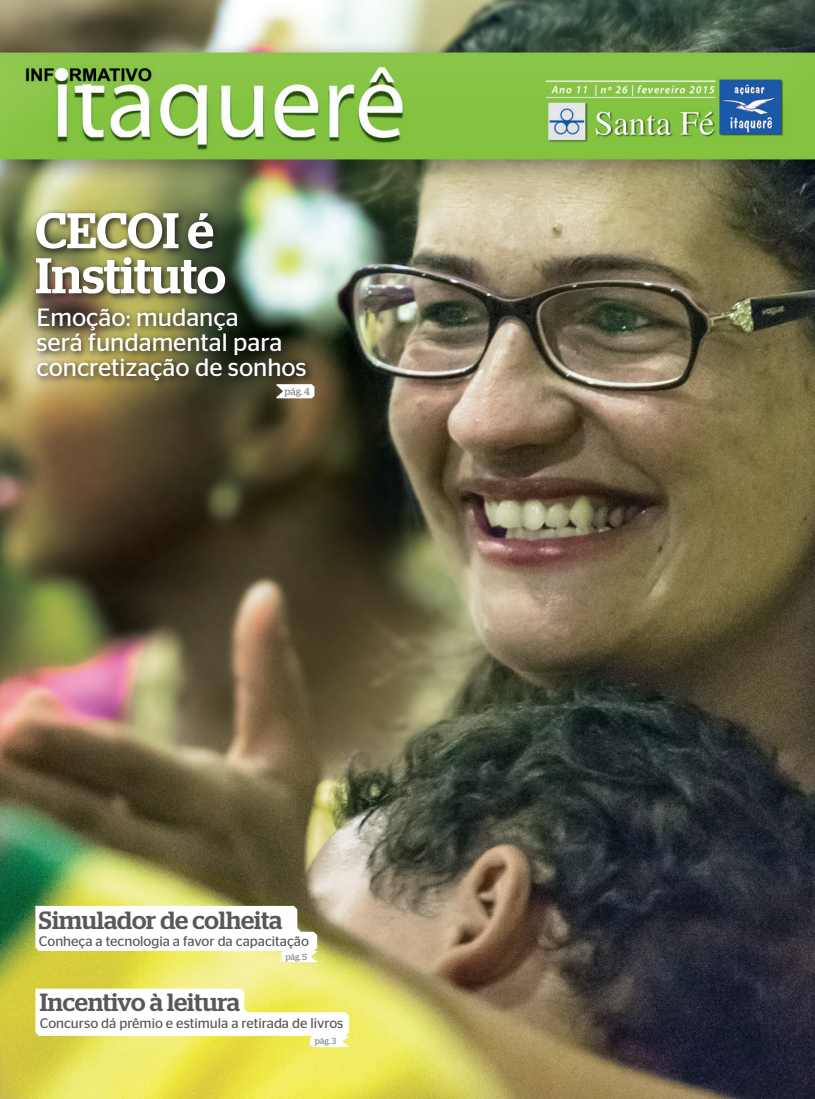
<style>
.page{position:relative;width:815px;height:1099px;background:#fff}
.page>*{position:absolute;margin:0;border:0;box-sizing:border-box;transform-origin:0 0}
.titulo{font:500 50px/45px "Stag";letter-spacing:-.005em;color:#fff}
.titulo-2{font:25px/25px "Stag Sans";color:#fff}
.titulo-3{font:500 24.88px "Stag";letter-spacing:-.005em;color:#57585a}
.titulo-4{font:13.88px "Stag Sans";color:#57585a}
.area{font:10px "Stag";color:#808285}
.area-2{font:8.75px "Stag";color:#808285}
</style>
<div class="page">
<img style="left:0;top:0;width:815px;height:1098px">
<img style="left:33px;top:304px;width:282px;height:85px">
<svg style="left:32px;top:208px;width:202px;height:95px;background:#64653e"></svg>
<svg style="left:276px;top:384px;width:38px;height:14px"></svg>
<svg style="left:35px;top:905px;width:282px;height:57px"></svg>
<svg style="left:35px;top:988px;width:314px;height:59px"></svg>
<p class="titulo" style="left:35px;top:208px;width:192px">CECOI é<br>Instituto</p>
<p class="titulo-2" style="left:37px;top:304px;width:272px">Emoção: mudança<br>será fundamental para concretização de sonhos</p>
<p class="area" style="left:285px;top:385px;width:27px">pág. 4</p>
<p class="titulo-3" style="left:39px;top:905px;width:245px">Simulador de colheita</p>
<p class="titulo-4" style="left:39px;top:932px;width:271px">Conheça a tecnologia a favor da capacitação</p>
<p class="area-2" style="left:285px;top:951px;width:23px">pág. 5</p>
<p class="titulo-3" style="left:40px;top:987px;width:202px">Incentivo à leitura</p>
<p class="titulo-4" style="left:40px;top:1015px;width:305px">Concurso dá prêmio e estimula a retirada de livros</p>
<p class="area-2" style="left:315px;top:1035px;width:23px">pág. 3</p>
</div>
